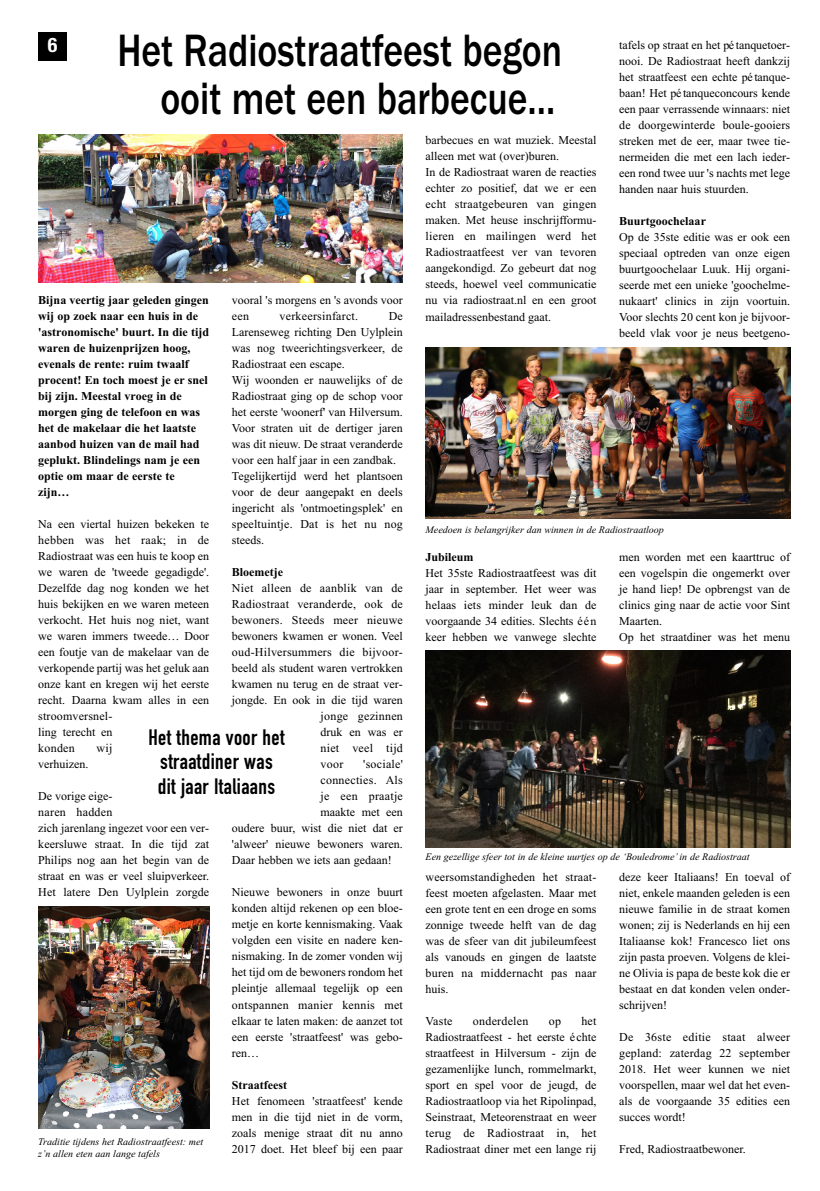
<style>
.page{position:relative;width:820px;height:1191px;background:#fff}
.page>*{position:absolute;margin:0;border:0;box-sizing:border-box;transform-origin:0 0}
.t1{font:500 47px/48.6px "Franklin Gothic";color:#000;text-align:right;scale:.8 1}
.t2{font:22px/24.8px "DIN Engschrift Std";letter-spacing:.02em;color:#000;text-align:center}
.t3{font:700 condensed 20px "Helvetica Neue";color:#fff}
.t4{font:12px/16px "Times New Roman";color:#000;text-align:justify}
.t5{font:700 12px/16px "Times New Roman";color:#000}
.t6{font:12px "Times New Roman";letter-spacing:.02em;color:#000}
.t7{font:italic 10px/12px "Times New Roman";color:#000}
</style>
<div class="page">
<div style="left:38px;top:33px;width:29px;height:28px;background:#000"></div>
<img style="left:38px;top:134px;width:365px;height:148px">
<img style="left:425px;top:347px;width:364px;height:172px">
<img style="left:38px;top:906px;width:171px;height:222px">
<img style="left:425px;top:650px;width:364px;height:198px">
<h1 class="t1" style="left:117px;top:25px;width:557px">Het Radiostraatfeest begon ooit met een barbecue…</h1>
<h3 class="t3" style="left:48px;top:33px;width:11px">6</h3>
<p class="t4" style="left:619px;top:37px;width:172px">tafels op straat en het pétanquetoer&shy;nooi. De Radiostraat heeft dankzij het straatfeest een echte pétanque&shy;baan! Het pétanqueconcours kende een paar verrassende winnaars: niet de doorgewinterde boule-gooiers streken met de eer, maar twee tie&shy;nermeiden die met een lach ieder&shy;een rond twee uur 's nachts met lege handen naar huis stuurden.</p>
<p class="t5" style="left:619px;top:213px;width:88px">Buurtgoochelaar</p>
<p class="t4" style="left:619px;top:229px;width:172px">Op de 35ste editie was er ook een speciaal optreden van onze eigen buurtgoochelaar Luuk. Hij organi&shy;seerde met een unieke 'goochelme&shy;nukaart' clinics in zijn voortuin.<br>Voor slechts 20 cent kon je bijvoor&shy;beeld vlak voor je neus beetgeno-</p>
<p class="t4" style="left:425px;top:132px;width:172px;text-align:left">barbecues en wat muziek. Meestal alleen met wat (over)buren.<br>In de Radiostraat waren de reacties echter zo positief, dat we er een echt straatgebeuren van gingen maken. Met heuse inschrijfformu&shy;lieren en mailingen werd het<br>Radiostraatfeest ver van tevoren aangekondigd. Zo gebeurt dat nog steeds, hoewel veel communicatie nu via radiostraat.nl en een groot mailadressenbestand gaat.</p>
<p class="t4" style="left:232px;top:292px;width:172px">vooral 's morgens en 's avonds voor een</p>
<p class="t5" style="left:38px;top:292px;width:172px">Bijna veertig jaar geleden gingen wij op zoek naar een huis in de 'astronomische' buurt. In die tijd waren de huizenprijzen hoog, evenals de rente: ruim twaalf procent! En toch moest je er snel bij zijn. Meestal vroeg in de morgen ging de telefoon en was het de makelaar die het laatste aanbod huizen van de mail had geplukt. Blindelings nam je een optie om maar de eerste te<br>zijn…</p>
<p class="t4" style="left:38px;top:516px;width:172px;text-align:left">Na een viertal huizen bekeken te hebben was het raak; in de<br>Radiostraat was een huis te koop en we waren de 'tweede gegadigde'.<br>Dezelfde dag nog konden we het huis bekijken en we waren meteen verkocht. Het huis nog niet, want we waren immers tweede… Door een foutje van de makelaar van de verkopende partij was het geluk aan onze kant en kregen wij het eerste recht. Daarna kwam alles in een stroomversnel-<br>ling terecht en<br>konden</p>
<p class="t6" style="left:279px;top:309px;width:80px">verkeersinfarct.</p>
<p class="t4" style="left:232px;top:308px;width:172px;text-align:left;text-indent:157px">De<br>Larenseweg richting Den Uylplein was nog tweerichtingsverkeer, de<br>Radiostraat een escape.<br>Wij woonden er nauwelijks of de<br>Radiostraat ging op de schop voor het eerste 'woonerf' van Hilversum.<br>Voor straten uit de dertiger jaren was dit nieuw. De straat veranderde voor een half jaar in een zandbak.<br>Tegelijkertijd werd het plantsoen voor de deur aangepakt en deels ingericht als 'ontmoetingsplek' en speeltuintje. Dat is het nu nog steeds.</p>
<p class="t5" style="left:232px;top:564px;width:53px">Bloemetje</p>
<p class="t6" style="left:232px;top:581px;width:172px">Niet alleen de aanblik van de</p>
<p class="t6" style="left:232px;top:597px;width:172px">Radiostraat veranderde, ook de</p>
<p class="t6" style="left:232px;top:613px;width:172px">bewoners. Steeds meer nieuwe</p>
<p class="t4" style="left:232px;top:628px;width:172px">bewoners kwamen er wonen. Veel</p>
<p class="t6" style="left:232px;top:645px;width:172px">oud-Hilversummers die bijvoor-</p>
<p class="t4" style="left:232px;top:660px;width:172px">beeld als student waren vertrokken</p>
<p class="t4" style="left:232px;top:676px;width:172px">kwamen nu terug en de straat ver-</p>
<p class="t4" style="left:232px;top:692px;width:172px">jongde. En ook in die tijd waren</p>
<p class="t6" style="left:320px;top:709px;width:84px">jonge gezinnen</p>
<p class="t4" style="left:320px;top:724px;width:84px">druk en was er</p>
<p class="t6" style="left:320px;top:741px;width:84px">niet veel tijd</p>
<p class="t4" style="left:320px;top:756px;width:24px">voor</p>
<p class="t6" style="left:363px;top:757px;width:41px">'sociale'</p>
<p class="t6" style="left:320px;top:773px;width:84px">connecties. Als</p>
<p class="t6" style="left:320px;top:789px;width:84px">je een praatje</p>
<p class="t4" style="left:320px;top:804px;width:84px">maakte met een</p>
<p class="t4" style="left:232px;top:820px;width:172px">oudere buur, wist die niet dat er</p>
<p class="t4" style="left:232px;top:836px;width:172px">'alweer' nieuwe bewoners waren.</p>
<p class="t4" style="left:232px;top:852px;width:161px">Daar hebben we iets aan gedaan!</p>
<p class="t4" style="left:232px;top:884px;width:172px">Nieuwe bewoners in onze buurt konden altijd rekenen op een bloe&shy;metje en korte kennismaking. Vaak volgden een visite en nadere ken&shy;nismaking. In de zomer vonden wij het tijd om de bewoners rondom het pleintje allemaal tegelijk op een ontspannen manier kennis met elkaar te laten maken: de aanzet tot een eerste 'straatfeest' was gebo&shy;ren…</p>
<p class="t5" style="left:232px;top:1076px;width:57px">Straatfeest</p>
<p class="t4" style="left:232px;top:1092px;width:172px">Het fenomeen 'straatfeest' kende men in die tijd niet in de vorm, zoals menige straat dit nu anno 2017 doet. Het bleef bij een paar</p>
<p class="t7" style="left:425px;top:523px;width:240px">Meedoen is belangrijker dan winnen in de Radiostraatloop</p>
<p class="t5" style="left:425px;top:548px;width:50px">Jubileum</p>
<p class="t4" style="left:425px;top:564px;width:172px">Het 35ste Radiostraatfeest was dit jaar in september. Het weer was helaas iets minder leuk dan de voorgaande 34 edities. Slechts één keer hebben we vanwege slechte</p>
<p class="t4" style="left:619px;top:549px;width:172px;text-align:left">men worden met een kaarttruc of een vogelspin die ongemerkt over je hand liep! De opbrengst van de clinics ging naar de actie voor Sint<br>Maarten.<br>Op het straatdiner was het menu</p>
<h2 class="t2" style="left:148px;top:724px;width:138px">Het thema voor het straatdiner was<br>dit jaar Italiaans</h2>
<p class="t4" style="left:97px;top:740px;width:17px">wij</p>
<p class="t4" style="left:38px;top:756px;width:52px">verhuizen.</p>
<p class="t4" style="left:38px;top:788px;width:172px;text-align:left">De vorige eige-<br>naren hadden<br>zich jarenlang ingezet voor een ver&shy;keersluwe straat. In die tijd zat<br>Philips nog aan het begin van de straat en was er veel sluipverkeer.<br>Het latere Den Uylplein zorgde</p>
<p class="t7" style="left:425px;top:851px;width:325px">Een gezellige sfeer tot in de kleine uurtjes op de ‘Bouledrome’ in de Radiostraat</p>
<p class="t4" style="left:425px;top:868px;width:172px">weersomstandigheden het straat&shy;feest moeten afgelasten. Maar met een grote tent en een droge en soms zonnige tweede helft van de dag was de sfeer van dit jubileumfeest als vanouds en gingen de laatste buren na middernacht pas naar huis.</p>
<p class="t4" style="left:425px;top:1012px;width:28px">Vaste</p>
<p class="t6" style="left:472px;top:1013px;width:57px">onderdelen</p>
<p class="t4" style="left:548px;top:1012px;width:14px">op</p>
<p class="t4" style="left:619px;top:869px;width:172px">deze keer Italiaans! En toeval of niet, enkele maanden geleden is een nieuwe familie in de straat komen wonen; zij is Nederlands en hij een Italiaanse kok! Francesco liet ons zijn pasta proeven. Volgens de klei&shy;ne Olivia is papa de beste kok die er bestaat en dat konden velen onder&shy;schrijven!</p>
<p class="t4" style="left:619px;top:1029px;width:172px">De 36ste editie staat alweer gepland: zaterdag 22 september 2018. Het weer kunnen we niet voorspellen, maar wel dat het even&shy;als de voorgaande 35 edities een succes wordt!</p>
<p class="t4" style="left:619px;top:1141px;width:128px">Fred, Radiostraatbewoner.</p>
<p class="t4" style="left:425px;top:1012px;width:172px;text-indent:156px">het Radiostraatfeest - het eerste échte straatfeest in Hilversum - zijn de gezamenlijke lunch, rommelmarkt, sport en spel voor de jeugd, de Radiostraatloop via het Ripolinpad, Seinstraat, Meteorenstraat en weer terug de Radiostraat in, het Radiostraat diner met een lange rij</p>
<p class="t7" style="left:38px;top:1135px;width:166px">Traditie tijdens het Radiostraatfeest: met z’n allen eten aan lange tafels</p>
</div>
